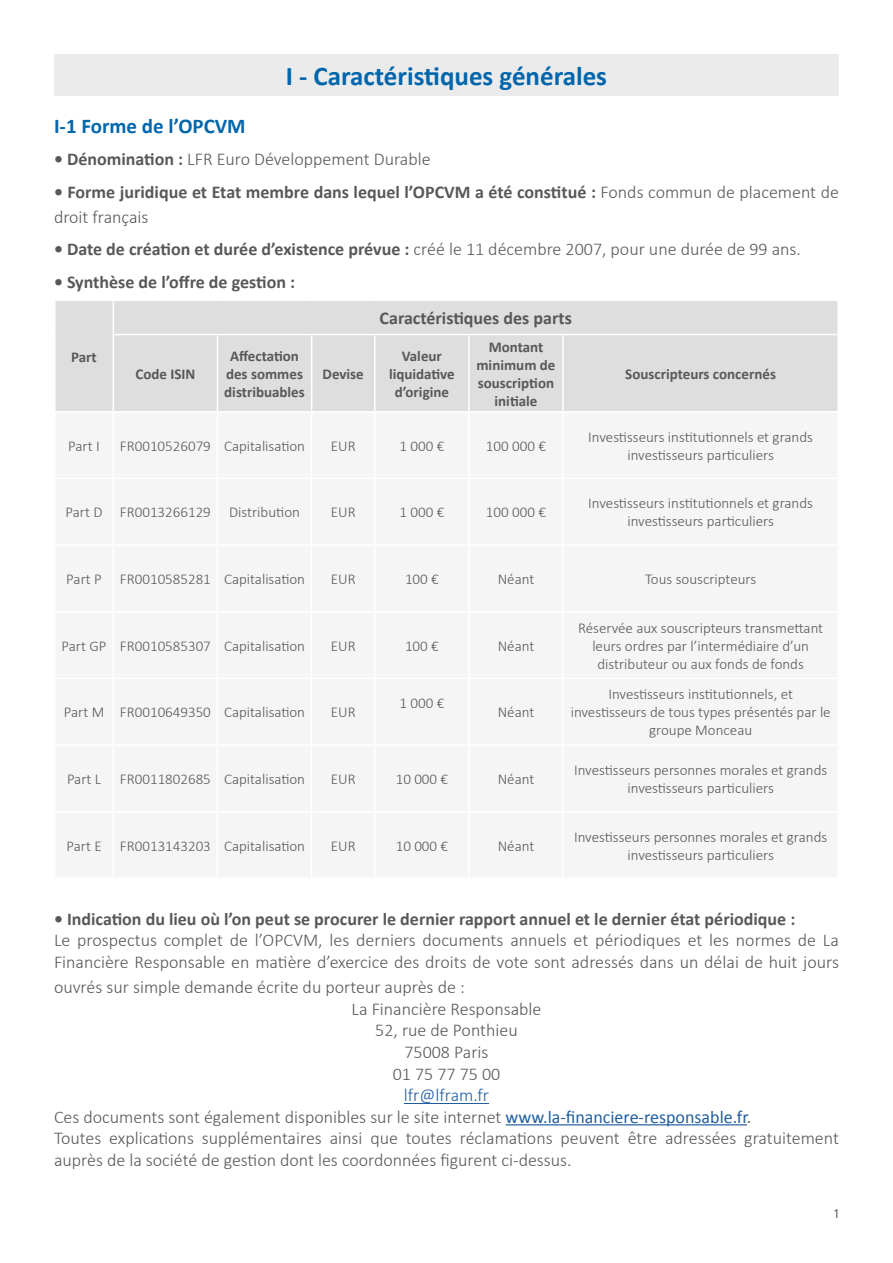
<style>
.page{position:relative;width:893px;height:1263px;background:#fff}
.page>*{position:absolute;margin:0;border:0;box-sizing:border-box;transform-origin:0 0}
.t1{font:700 27px "Calibri";color:#0066ac}
.t2{font:700 21px "Calibri";color:#0066ac}
.t3{font:300 18px/21.6px "Calibri";color:#58585a}
.t4{font:700 18px/25.2px "Calibri";color:#58585a}
.t5{font:300 15px/18px "Calibri";color:#58585a;text-align:center}
.t6{font:700 15px/18px "Calibri";color:#58585a;text-align:center}
.t7{font:300 12px "DIN Neuzeit Grotesk Std";color:#58585a}
.s1{font-weight:700}
.s2{font-weight:300}
.s3{color:#215e9e}
.s4{font-weight:400;color:#215e9e}
.s5{font-weight:400}
</style>
<div class="page">
<hr style="left:404px;top:1103px;width:85px;height:1px;background:#215e9e">
<hr style="left:506px;top:1124px;width:241px;height:1px;background:#215e9e">
<div style="left:54px;top:54px;width:785px;height:42px;background:#ebebeb"></div>
<div style="left:56px;top:301px;width:781px;height:110px;background:#dedede"></div>
<hr style="left:113px;top:301px;width:1px;height:33px;background:#fff">
<hr style="left:113px;top:334px;width:104px;height:1px;background:#fff">
<hr style="left:113px;top:335px;width:1px;height:76px;background:#fff">
<hr style="left:217px;top:334px;width:95px;height:1px;background:#fff">
<hr style="left:217px;top:335px;width:1px;height:76px;background:#fff">
<hr style="left:312px;top:334px;width:63px;height:1px;background:#fff">
<hr style="left:311px;top:335px;width:1px;height:76px;background:#fff">
<hr style="left:375px;top:334px;width:94px;height:1px;background:#fff">
<hr style="left:374px;top:335px;width:2px;height:76px;background:#fff">
<hr style="left:469px;top:334px;width:94px;height:1px;background:#fff">
<hr style="left:468px;top:335px;width:2px;height:76px;background:#fff">
<hr style="left:563px;top:334px;width:276px;height:1px;background:#fff">
<hr style="left:562px;top:335px;width:2px;height:76px;background:#fff">
<h1 class="t1" style="left:286px;top:59px;width:323px">I - Caractéristiques générales</h1>
<h2 class="t2" style="left:54px;top:112px;width:193px">I-1 Forme de l’OPCVM</h2>
<p class="t3" style="left:54px;top:148px;width:378px"><span class="s1">• Dénomination :</span> LFR Euro Développement Durable</p>
<p class="t4" style="left:54px;top:179px;width:786px">• Forme juridique et Etat membre dans lequel l’OPCVM a été constitué : <span class="s2">Fonds commun de placement de droit français</span></p>
<p class="t3" style="left:54px;top:238px;width:748px"><span class="s1">• Date de création et durée d’existence prévue :</span> créé le 11 décembre 2007, pour une durée de 99 ans.</p>
<p class="t4" style="left:54px;top:269px;width:243px">• Synthèse de l’offre de gestion :</p>
<p class="t6" style="left:71px;top:348px;width:27px">Part</p>
<p class="t6" style="left:135px;top:365px;width:61px">Code ISIN</p>
<p class="t6" style="left:224px;top:347px;width:82px">Affectation des sommes distribuables</p>
<p class="t6" style="left:323px;top:365px;width:43px">Devise</p>
<p class="t4" style="left:380px;top:306px;width:194px">Caractéristiques des parts</p>
<p class="t6" style="left:389px;top:347px;width:67px">Valeur liquidative d’origine</p>
<p class="t6" style="left:476px;top:338px;width:81px">Montant minimum de souscription initiale</p>
<p class="t6" style="left:625px;top:365px;width:152px">Souscripteurs concernés</p>
<p class="t5" style="left:68px;top:437px;width:33px">Part I</p>
<p class="t5" style="left:120px;top:437px;width:187px">FR0010526079 Capitalisation</p>
<p class="t5" style="left:331px;top:437px;width:26px">EUR</p>
<p class="t5" style="left:399px;top:437px;width:46px">1 000 €</p>
<p class="t5" style="left:486px;top:437px;width:62px">100 000 €</p>
<p class="t5" style="left:588px;top:428px;width:226px">Investisseurs institutionnels et grands investisseurs particuliers</p>
<p class="t5" style="left:66px;top:503px;width:236px">Part D FR0013266129 Distribution</p>
<p class="t5" style="left:331px;top:503px;width:26px">EUR</p>
<p class="t5" style="left:399px;top:503px;width:46px">1 000 €</p>
<p class="t5" style="left:486px;top:503px;width:62px">100 000 €</p>
<p class="t5" style="left:588px;top:494px;width:226px">Investisseurs institutionnels et grands investisseurs particuliers</p>
<p class="t5" style="left:66px;top:570px;width:240px">Part P FR0010585281 Capitalisation</p>
<p class="t5" style="left:331px;top:570px;width:26px">EUR</p>
<p class="t5" style="left:405px;top:570px;width:35px">100 €</p>
<p class="t5" style="left:498px;top:570px;width:38px">Néant</p>
<p class="t5" style="left:645px;top:570px;width:113px">Tous souscripteurs</p>
<p class="t5" style="left:62px;top:637px;width:245px">Part GP FR0010585307 Capitalisation</p>
<p class="t5" style="left:331px;top:637px;width:26px">EUR</p>
<p class="t5" style="left:405px;top:637px;width:35px">100 €</p>
<p class="t5" style="left:498px;top:637px;width:38px">Néant</p>
<p class="t5" style="left:64px;top:703px;width:243px">Part M FR0010649350 Capitalisation</p>
<p class="t5" style="left:331px;top:703px;width:26px">EUR</p>
<p class="t5" style="left:399px;top:694px;width:46px">1 000 €</p>
<p class="t5" style="left:498px;top:703px;width:38px">Néant</p>
<p class="t5" style="left:578px;top:619px;width:247px">Réservée aux souscripteurs transmettant leurs ordres par l’intermédiaire d’un distributeur ou aux fonds de fonds</p>
<p class="t5" style="left:571px;top:685px;width:262px">Investisseurs institutionnels, et investisseurs de tous types présentés par le groupe Monceau</p>
<p class="t5" style="left:67px;top:770px;width:36px">Part L</p>
<p class="t5" style="left:120px;top:770px;width:187px">FR0011802685 Capitalisation</p>
<p class="t5" style="left:331px;top:770px;width:26px">EUR</p>
<p class="t5" style="left:396px;top:770px;width:54px">10 000 €</p>
<p class="t5" style="left:498px;top:770px;width:38px">Néant</p>
<p class="t5" style="left:574px;top:761px;width:255px">Investisseurs personnes morales et grands investisseurs particuliers</p>
<p class="t5" style="left:66px;top:836px;width:240px">Part E FR0013143203 Capitalisation</p>
<p class="t5" style="left:331px;top:836px;width:26px">EUR</p>
<p class="t5" style="left:396px;top:836px;width:54px">10 000 €</p>
<p class="t5" style="left:498px;top:836px;width:38px">Néant</p>
<p class="t5" style="left:574px;top:827px;width:255px">Investisseurs personnes morales et grands investisseurs particuliers</p>
<p class="t4" style="left:54px;top:906px;width:743px">• Indication du lieu où l’on peut se procurer le dernier rapport annuel et le dernier état périodique :</p>
<p class="t3" style="left:54px;top:929px;width:786px">Le prospectus complet de l’OPCVM, les derniers documents annuels et périodiques et les normes de La<br>Financière Responsable en matière d’exercice des droits de vote sont adressés dans un délai de huit jours</p>
<p class="t3" style="left:54px;top:976px;width:412px">ouvrés sur simple demande écrite du porteur auprès de :</p>
<p class="t3" style="left:352px;top:998px;width:191px">La Financière Responsable</p>
<p class="t3" style="left:375px;top:1019px;width:144px">52, rue de Ponthieu</p>
<p class="t3" style="left:404px;top:1041px;width:86px">75008 Paris</p>
<p class="t3" style="left:393px;top:1063px;width:109px">01 75 77 75 00</p>
<p class="t3" style="left:54px;top:1084px;width:786px;text-indent:350px"><span class="s3">lfr@lfram.fr<br></span>Ces documents sont également disponibles sur le site internet <span class="s4">www.la-financiere-responsable.fr</span><span class="s5">.<br></span>Toutes explications supplémentaires ainsi que toutes réclamations peuvent être adressées gratuitement auprès de la société de gestion dont les coordonnées figurent ci-dessus.</p>
<p class="t7" style="left:834px;top:1206px;width:6px">1</p>
</div>
